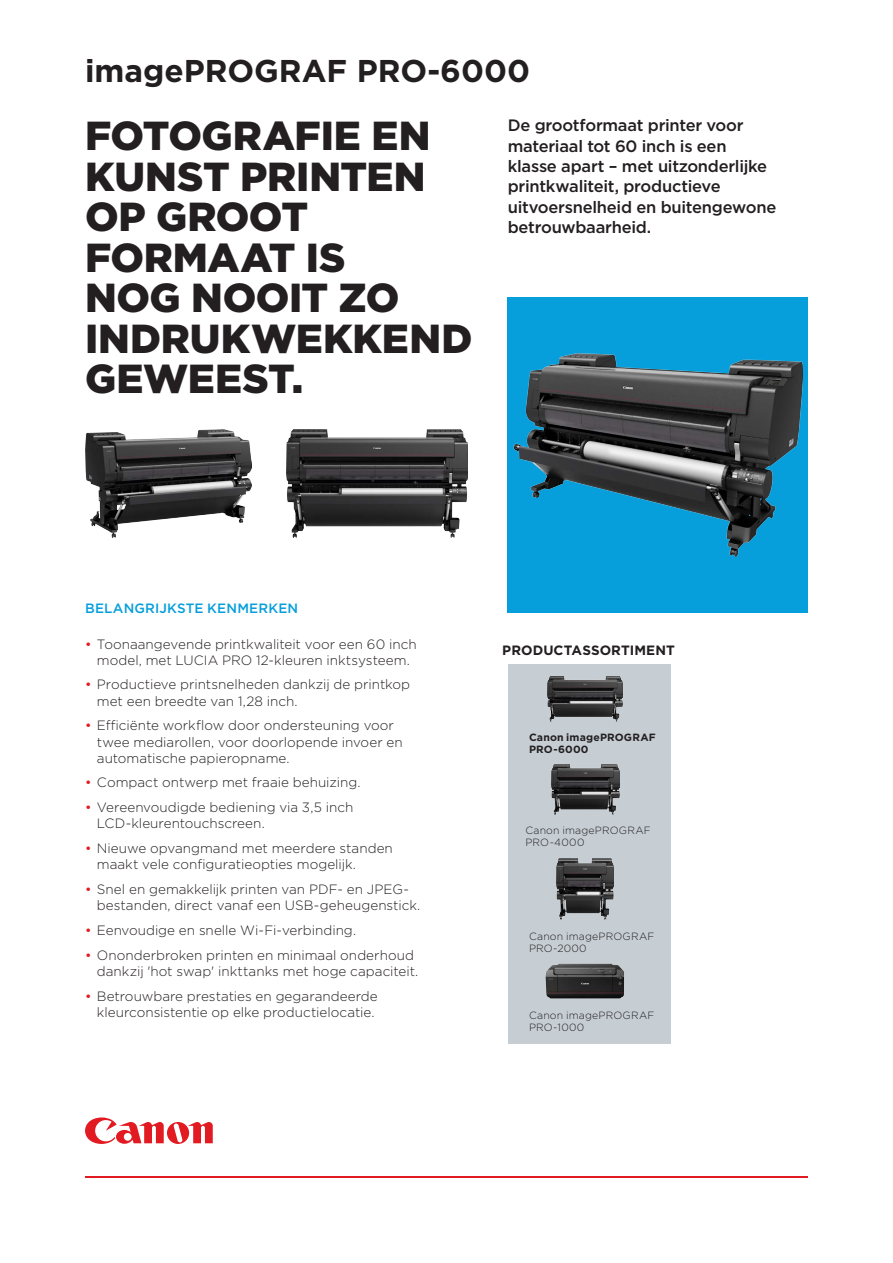
<style>
.page{position:relative;width:893px;height:1263px;background:#fff}
.page>*{position:absolute;margin:0;border:0;box-sizing:border-box;transform-origin:0 0}
.COVER_HEADER_LARGE{font:900 40.5px/40.5px "Gotham";letter-spacing:-.005em;color:#231f20}
.t1{font:700 31.5px "Gotham";color:#231f20}
.INTRO{font:500 16.5px/20.4px "Gotham";letter-spacing:-.015em;color:#231f20}
.t2{font:300 13.5px/16.2px "Gotham";color:#231f20}
.t3{font:500 13.5px "Gotham";letter-spacing:.01em;color:#069edb}
.SUBHEAD{font:700 13.5px "Gotham";letter-spacing:.005em;color:#231f20}
.BODY{font:300 10.5px/12px "Gotham";letter-spacing:.015em;color:#231f20}
.BODY-2{font:700 10.5px/12px "Gotham";letter-spacing:.015em;color:#231f20}
.s1{font-weight:400;color:#e21a21}
</style>
<div class="page">
<svg style="left:85px;top:1117px;width:128px;height:27px"></svg>
<hr style="left:85px;top:1176px;width:723px;height:2px;background:#e21a21">
<div style="left:508px;top:297px;width:300px;height:316px;background:#069edb"></div>
<img style="left:514px;top:354px;width:288px;height:202px">
<img style="left:287px;top:430px;width:181px;height:107px">
<img style="left:85px;top:430px;width:166px;height:107px">
<div style="left:508px;top:665px;width:163px;height:379px;background:#c6ced4"></div>
<img style="left:548px;top:677px;width:75px;height:44px">
<img style="left:551px;top:764px;width:68px;height:51px">
<img style="left:557px;top:858px;width:57px;height:62px">
<img style="left:546px;top:964px;width:78px;height:34px">
<p class="t1" style="left:85px;top:50px;width:447px">imagePROGRAF PRO-6000</p>
<p class="COVER_HEADER_LARGE" style="left:85px;top:115px;width:389px">FOTOGRAFIE EN<br>KUNST PRINTEN<br>OP GROOT<br>FORMAAT IS<br>NOG NOOIT ZO<br>INDRUKWEKKEND<br>GEWEEST.</p>
<p class="INTRO" style="left:508px;top:115px;width:270px">De grootformaat printer voor materiaal tot 60 inch is een klasse apart – met uitzonderlijke printkwaliteit, productieve uitvoersnelheid en buitengewone betrouwbaarheid.</p>
<p class="t3" style="left:85px;top:599px;width:215px">BELANGRIJKSTE KENMERKEN</p>
<p class="t2" style="left:85px;top:635px;width:333px;text-align:center"><span class="s1">•</span> Toonaangevende printkwaliteit voor een 60 inch model, met LUCIA PRO 12-kleuren inktsysteem.</p>
<p class="t2" style="left:97px;top:676px;width:315px;text-indent:-12px"><span class="s1">•</span> Productieve printsnelheden dankzij de printkop met een breedte van 1,28 inch.</p>
<p class="t2" style="left:97px;top:717px;width:307px;text-indent:-12px"><span class="s1">•</span> Efficiënte workflow door ondersteuning voor twee mediarollen, voor doorlopende invoer en automatische papieropname.</p>
<p class="t2" style="left:85px;top:774px;width:277px"><span class="s1">•</span> Compact ontwerp met fraaie behuizing.</p>
<p class="t2" style="left:97px;top:799px;width:258px;text-indent:-12px"><span class="s1">•</span> Vereenvoudigde bediening via 3,5 inch<br>LCD-kleurentouchscreen.</p>
<p class="t2" style="left:97px;top:840px;width:297px;text-indent:-12px"><span class="s1">•</span> Nieuwe opvangmand met meerdere standen maakt vele configuratieopties mogelijk.</p>
<p class="t2" style="left:97px;top:881px;width:325px;text-indent:-12px"><span class="s1">•</span> Snel en gemakkelijk printen van PDF- en JPEG&shy;bestanden, direct vanaf een USB-geheugenstick.</p>
<p class="t2" style="left:85px;top:922px;width:273px"><span class="s1">•</span> Eenvoudige en snelle Wi-Fi-verbinding.</p>
<p class="t2" style="left:97px;top:946px;width:323px;text-indent:-12px"><span class="s1">•</span> Ononderbroken printen en minimaal onderhoud dankzij 'hot swap' inkttanks met hoge capaciteit.</p>
<p class="t2" style="left:85px;top:987px;width:294px;text-align:right"><span class="s1">•</span> Betrouwbare prestaties en gegarandeerde kleurconsistentie op elke productielocatie.</p>
<p class="SUBHEAD" style="left:502px;top:641px;width:174px">PRODUCTASSORTIMENT</p>
<p class="BODY-2" style="left:529px;top:731px;width:128px">Canon imagePROGRAF<br>PRO-6000</p>
<p class="BODY" style="left:525px;top:824px;width:127px">Canon imagePROGRAF<br>PRO-4000</p>
<p class="BODY" style="left:529px;top:929px;width:127px">Canon imagePROGRAF<br>PRO-2000</p>
<p class="BODY" style="left:529px;top:1009px;width:127px">Canon imagePROGRAF<br>PRO-1000</p>
</div>
